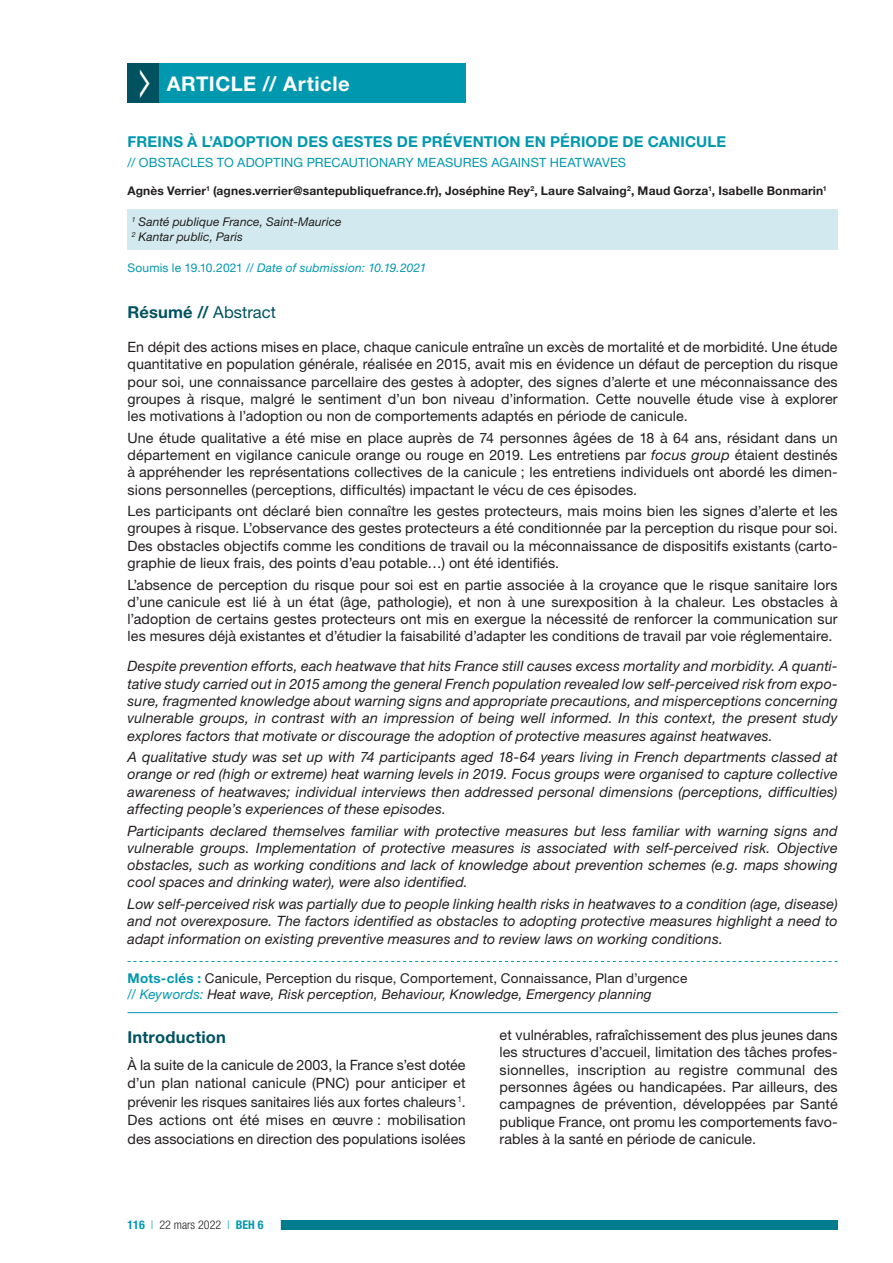
<style>
.page{position:relative;width:893px;height:1263px;background:#fff}
.page>*{position:absolute;margin:0;border:0;box-sizing:border-box;transform-origin:0 0}
.t1{font:700 20.25px "Helvetica Neue LT Std";letter-spacing:.025em;color:#fff}
.t2{font:700 16.5px "Helvetica Neue LT Std";letter-spacing:.01em;color:#005260}
.t3{font:700 15px "Helvetica Neue LT Std";letter-spacing:.01em;color:#0098af}
.t4{font:14.25px/17.2px "Helvetica Neue LT Std";letter-spacing:.005em;color:#231f20;text-align:justify}
.t5{font:italic 14.25px/17.2px "Helvetica Neue LT Std";letter-spacing:.01em;color:#231f20;text-align:justify}
.t6{font:13.5px/16.4px "Helvetica Neue LT Std";letter-spacing:.01em;color:#231f20}
.t7{font:12.75px "Helvetica Neue LT Std";letter-spacing:.01em;color:#0098af}
.t8{font:700 12px "Helvetica Neue LT Std";letter-spacing:.015em;color:#231f20}
.t9{font:italic 12px/14.5px "Helvetica Neue LT Std";letter-spacing:.005em;color:#231f20}
.t10{font:italic 12px "Helvetica Neue LT Std";letter-spacing:.015em;color:#0098af}
.t11{font:300 condensed 12px "Helvetica Neue LT Std";color:#231f20}
.s1{font-style:normal}
.s2{font-weight:400}
.s3{font-style:italic}
.s4{font-weight:700;color:#0098af}
.s5{font-style:italic;color:#0098af}
.s6{color:#0098af}
</style>
<div class="page">
<div style="left:242px;top:1221px;width:596px;height:9px;background:#007c8f"></div>
<div style="left:110px;top:1219px;width:171px;height:12px;background:#fff"></div>
<div style="left:159px;top:64px;width:307px;height:39px;background:#0098af"></div>
<div style="left:128px;top:209px;width:710px;height:40px;background:#d2eaef"></div>
<svg style="left:128px;top:961px;width:710px;height:1px"></svg>
<hr style="left:128px;top:1012px;width:710px;height:1px;background:#0098af">
<div style="left:128px;top:64px;width:31px;height:39px;background:#005260"></div>
<h1 class="t1" style="left:167px;top:71px;width:184px">ARTICLE // Article</h1>
<p class="t3" style="left:128px;top:133px;width:600px">FREINS À L’ADOPTION DES GESTES DE PRÉVENTION EN PÉRIODE DE CANICULE</p>
<p class="t7" style="left:128px;top:155px;width:500px">// OBSTACLES TO ADOPTING PRECAUTIONARY MEASURES AGAINST HEATWAVES</p>
<p class="t8" style="left:128px;top:183px;width:701px">Agnès Verrier<sup>1</sup> (agnes.verrier@santepubliquefrance.fr), Joséphine Rey<sup>2</sup>, Laure Salvaing<sup>2</sup>, Maud Gorza<sup>1</sup>, Isabelle Bonmarin<sup>1</sup></p>
<p class="t9" style="left:132px;top:214px;width:211px"><sup>1</sup> Santé publique France, Saint-Maurice<br><sup>2</sup> Kantar public, Paris</p>
<p class="t10" style="left:128px;top:261px;width:301px"><span class="s1">Soumis le 19.10.2021 //</span> Date of submission: 10.19.2021</p>
<p class="t2" style="left:128px;top:302px;width:150px">Résumé // <span class="s2">Abstract</span></p>
<p class="t4" style="left:128px;top:338px;width:712px">En dépit des actions mises en place, chaque canicule entraîne un excès de mortalité et de morbidité. Une étude quantitative en population générale, réalisée en 2015, avait mis en évidence un défaut de perception du risque pour soi, une connaissance parcellaire des gestes à adopter, des signes d’alerte et une méconnaissance des groupes à risque, malgré le sentiment d’un bon niveau d’information. Cette nouvelle étude vise à explorer les motivations à l’adoption ou non de comportements adaptés en période de canicule.</p>
<p class="t4" style="left:128px;top:429px;width:712px">Une étude qualitative a été mise en place auprès de 74 personnes âgées de 18 à 64 ans, résidant dans un département en vigilance canicule orange ou rouge en 2019. Les entretiens par <span class="s3">focus group</span> étaient destinés à appréhender les représentations collectives de la canicule ; les entretiens individuels ont abordé les dimen&shy;sions personnelles (perceptions, difficultés) impactant le vécu de ces épisodes.</p>
<p class="t4" style="left:128px;top:502px;width:712px">Les participants ont déclaré bien connaître les gestes protecteurs, mais moins bien les signes d’alerte et les groupes à risque. L’observance des gestes protecteurs a été conditionnée par la perception du risque pour soi.<br>Des obstacles objectifs comme les conditions de travail ou la méconnaissance de dispositifs existants (carto&shy;graphie de lieux frais, des points d’eau potable…) ont été identifiés.</p>
<p class="t4" style="left:128px;top:576px;width:712px">L’absence de perception du risque pour soi est en partie associée à la croyance que le risque sanitaire lors d’une canicule est lié à un état (âge, pathologie), et non à une surexposition à la chaleur. Les obstacles à l’adoption de certains gestes protecteurs ont mis en exergue la nécessité de renforcer la communication sur les mesures déjà existantes et d’étudier la faisabilité d’adapter les conditions de travail par voie réglementaire.</p>
<p class="t5" style="left:128px;top:657px;width:712px">Despite prevention efforts, each heatwave that hits France still causes excess mortality and morbidity. A quanti&shy;tative study carried out in 2015 among the general French population revealed low self-perceived risk from expo&shy;sure, fragmented knowledge about warning signs and appropriate precautions, and misperceptions concerning vulnerable groups, in contrast with an impression of being well informed. In this context, the present study explores factors that motivate or discourage the adoption of protective measures against heatwaves.</p>
<p class="t5" style="left:128px;top:748px;width:712px">A qualitative study was set up with 74 participants aged 18-64 years living in French departments classed at orange or red (high or extreme) heat warning levels in 2019. Focus groups were organised to capture collective awareness of heatwaves; individual interviews then addressed personal dimensions (perceptions, difficulties) affecting people’s experiences of these episodes.</p>
<p class="t5" style="left:128px;top:822px;width:712px">Participants declared themselves familiar with protective measures but less familiar with warning signs and vulnerable groups. Implementation of protective measures is associated with self-perceived risk. Objective obstacles, such as working conditions and lack of knowledge about prevention schemes (e.g. maps showing cool spaces and drinking water), were also identified.</p>
<p class="t5" style="left:128px;top:895px;width:712px">Low self-perceived risk was partially due to people linking health risks in heatwaves to a condition (age, disease) and not overexposure. The factors identified as obstacles to adopting protective measures highlight a need to adapt information on existing preventive measures and to review laws on working conditions.</p>
<p class="t6" style="left:128px;top:970px;width:561px"><span class="s4">Mots-clés :</span> Canicule, Perception du risque, Comportement, Connaissance, Plan d’urgence <span class="s5">// Keywords:</span> <span class="s3">Heat wave, Risk perception, Behaviour, Knowledge, Emergency planning</span></p>
<p class="t2" style="left:128px;top:1027px;width:100px">Introduction</p>
<p class="t4" style="left:128px;top:1055px;width:340px;line-height:18.5px">À la suite de la canicule de 2003, la France s’est dotée d’un plan national canicule (PNC) pour anticiper et prévenir les risques sanitaires liés aux fortes chaleurs <sup>1</sup>.<br>Des actions ont été mises en œuvre : mobilisation des associations en direction des populations isolées</p>
<p class="t4" style="left:500px;top:1026px;width:340px">et vulnérables, rafraîchissement des plus jeunes dans les structures d’accueil, limitation des tâches profes&shy;sionnelles, inscription au registre communal des personnes âgées ou handicapées. Par ailleurs, des campagnes de prévention, développées par Santé publique France, ont promu les comportements favo&shy;rables à la santé en période de canicule.</p>
<p class="t11" style="left:128px;top:1218px;width:138px"><span class="s4">116</span> <span class="s6">|</span> 22 mars 2022 <span class="s6">|</span> <span class="s4">BEH 6</span></p>
</div>
